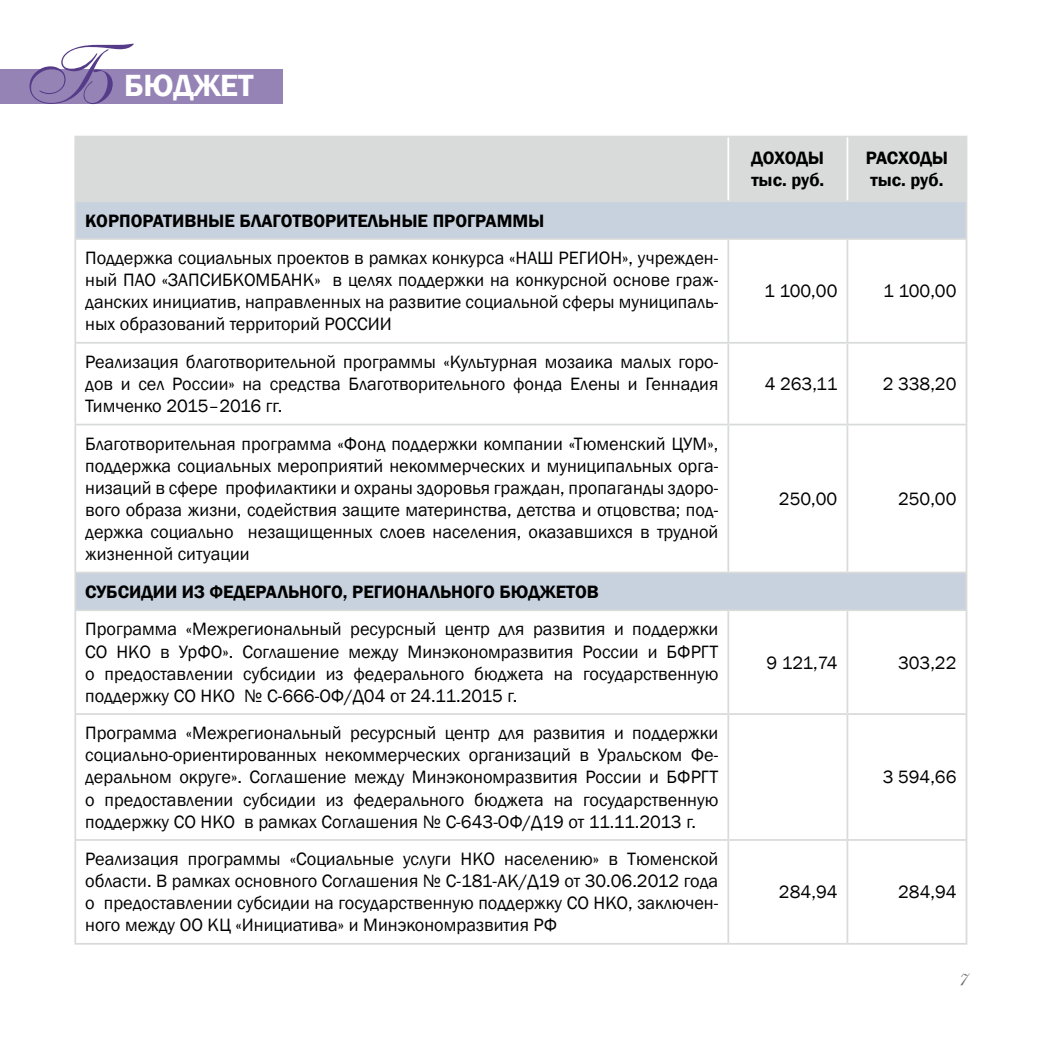
<style>
.page{position:relative;width:1042px;height:1042px;background:#fff}
.page>*{position:absolute;margin:0;border:0;box-sizing:border-box;transform-origin:0 0}
.t1{font:84px "Allegretto Script One";color:#563c88;scale:.9 1}
.t2{font:600 31.5px "Franklin Gothic";color:#fff}
.t3{font:24.5px "Allegretto Script One";color:#6f6f6e}
.t4{font:18.38px/22.1px "Franklin Gothic";color:#000;text-align:justify}
.t5{font:600 18.38px/22.1px "Franklin Gothic";color:#000}
</style>
<div class="page">
<div style="left:76px;top:137px;width:889px;height:63px;background:#d9dada"></div>
<svg style="left:76px;top:202px;width:889px;height:407px"></svg>
<hr style="left:74px;top:136px;width:654px;height:1px;background:#d9dada">
<hr style="left:74px;top:137px;width:2px;height:63px;background:#d9dada">
<hr style="left:847px;top:136px;width:120px;height:1px;background:#d9dada">
<hr style="left:965px;top:137px;width:2px;height:63px;background:#d9dada">
<hr style="left:74px;top:200px;width:654px;height:2px;background:#d9dada">
<hr style="left:74px;top:202px;width:2px;height:36px;background:#d9dada">
<hr style="left:847px;top:200px;width:120px;height:2px;background:#d9dada">
<hr style="left:965px;top:202px;width:2px;height:36px;background:#d9dada">
<hr style="left:74px;top:238px;width:654px;height:2px;background:#d9dada">
<hr style="left:74px;top:240px;width:2px;height:102px;background:#d9dada">
<hr style="left:728px;top:238px;width:119px;height:2px;background:#d9dada">
<hr style="left:727px;top:240px;width:2px;height:102px;background:#d9dada">
<hr style="left:847px;top:238px;width:120px;height:2px;background:#d9dada">
<hr style="left:846px;top:240px;width:2px;height:102px;background:#d9dada">
<hr style="left:965px;top:240px;width:2px;height:102px;background:#d9dada">
<hr style="left:74px;top:342px;width:654px;height:2px;background:#d9dada">
<hr style="left:74px;top:344px;width:2px;height:80px;background:#d9dada">
<hr style="left:728px;top:342px;width:119px;height:2px;background:#d9dada">
<hr style="left:727px;top:344px;width:2px;height:80px;background:#d9dada">
<hr style="left:847px;top:342px;width:120px;height:2px;background:#d9dada">
<hr style="left:846px;top:344px;width:2px;height:80px;background:#d9dada">
<hr style="left:965px;top:344px;width:2px;height:80px;background:#d9dada">
<hr style="left:74px;top:424px;width:654px;height:1px;background:#d9dada">
<hr style="left:74px;top:425px;width:2px;height:147px;background:#d9dada">
<hr style="left:728px;top:424px;width:119px;height:1px;background:#d9dada">
<hr style="left:727px;top:425px;width:2px;height:147px;background:#d9dada">
<hr style="left:847px;top:424px;width:120px;height:1px;background:#d9dada">
<hr style="left:846px;top:425px;width:2px;height:147px;background:#d9dada">
<hr style="left:965px;top:425px;width:2px;height:147px;background:#d9dada">
<hr style="left:74px;top:572px;width:654px;height:1px;background:#d9dada">
<hr style="left:74px;top:573px;width:2px;height:36px;background:#d9dada">
<hr style="left:728px;top:572px;width:119px;height:1px;background:#d9dada">
<hr style="left:847px;top:572px;width:120px;height:1px;background:#d9dada">
<hr style="left:965px;top:573px;width:2px;height:36px;background:#d9dada">
<hr style="left:74px;top:609px;width:654px;height:2px;background:#d9dada">
<hr style="left:74px;top:611px;width:2px;height:102px;background:#d9dada">
<hr style="left:728px;top:609px;width:119px;height:2px;background:#d9dada">
<hr style="left:727px;top:611px;width:2px;height:102px;background:#d9dada">
<hr style="left:847px;top:609px;width:120px;height:2px;background:#d9dada">
<hr style="left:846px;top:611px;width:2px;height:102px;background:#d9dada">
<hr style="left:965px;top:611px;width:2px;height:102px;background:#d9dada">
<hr style="left:74px;top:713px;width:654px;height:2px;background:#d9dada">
<hr style="left:74px;top:715px;width:2px;height:124px;background:#d9dada">
<hr style="left:728px;top:713px;width:119px;height:2px;background:#d9dada">
<hr style="left:727px;top:715px;width:2px;height:124px;background:#d9dada">
<hr style="left:847px;top:713px;width:120px;height:2px;background:#d9dada">
<hr style="left:846px;top:715px;width:2px;height:124px;background:#d9dada">
<hr style="left:965px;top:715px;width:2px;height:124px;background:#d9dada">
<hr style="left:74px;top:839px;width:654px;height:2px;background:#d9dada">
<hr style="left:74px;top:841px;width:2px;height:102px;background:#d9dada">
<hr style="left:728px;top:839px;width:119px;height:2px;background:#d9dada">
<hr style="left:727px;top:841px;width:2px;height:102px;background:#d9dada">
<hr style="left:847px;top:839px;width:120px;height:2px;background:#d9dada">
<hr style="left:846px;top:841px;width:2px;height:102px;background:#d9dada">
<hr style="left:965px;top:841px;width:2px;height:102px;background:#d9dada">
<hr style="left:74px;top:943px;width:654px;height:1px;background:#d9dada">
<hr style="left:728px;top:943px;width:119px;height:1px;background:#d9dada">
<hr style="left:847px;top:943px;width:120px;height:1px;background:#d9dada">
<hr style="left:728px;top:136px;width:119px;height:1px;background:#d9dada">
<hr style="left:728px;top:200px;width:119px;height:2px;background:#d9dada">
<hr style="left:727px;top:137px;width:2px;height:63px;background:#fff">
<hr style="left:846px;top:137px;width:2px;height:63px;background:#fff">
<div style="left:0;top:69px;width:283px;height:35px;background:#9683b6"></div>
<h1 class="t1" style="left:29px;top:26px;width:96px">Б</h1>
<h2 class="t2" style="left:124px;top:67px;width:131px">Бюджет</h2>
<p class="t5" style="left:85px;top:210px;width:91px">КОРПОРАТИВНЫЕ</p>
<p class="t5" style="left:240px;top:210px;width:98px">БЛАГОТВ ОРИТЕЛЬНЫЕ</p>
<p class="t5" style="left:433px;top:210px;width:81px">ПРОГРАММЫ</p>
<p class="t4" style="left:85px;top:247px;width:635px">Поддержка социальных проектов в рамках конкурса «НАШ РЕГИОН», учрежден&shy;ный ПАО «ЗАПСИБКОМБАНК» в целях поддержки на конкурсной основе граж&shy;данских инициатив, направленных на развитие социальной сферы муниципаль&shy;ных образований территорий РОССИИ</p>
<p class="t4" style="left:85px;top:351px;width:635px">Реализация благотворительной программы «Культурная мозаика малых горо&shy;дов и сел России» на средства Благотворительного фонда Елены и Геннадия Тимченко 2015–2016 гг.</p>
<p class="t4" style="left:85px;top:433px;width:635px">Благотворительная программа «Фонд поддержки компании «Тюменский ЦУМ», поддержка социальных мероприятий некоммерческих и муниципальных орга&shy;низаций в сфере профилактики и охраны здоровья граждан, пропаганды здоро&shy;вого образа жизни, содействия защите материнства, детства и отцовства; под&shy;держка социально незащищенных слоев населения, оказавшихся в трудной жизненной ситуации</p>
<p class="t5" style="left:85px;top:581px;width:46px">СУБСИДИИ</p>
<p class="t5" style="left:182px;top:581px;width:53px">ИЗ ФЕДЕР</p>
<p class="t5" style="left:266px;top:581px;width:332px">АЛЬНОГО, РЕГИОНАЛЬНОГО БЮДЖЕТОВ</p>
<p class="t4" style="left:85px;top:619px;width:635px">Программа «Межрегиональный ресурсный центр для развития и поддержки СО НКО в УрФО». Соглашение между Минэкономразвития России и БФРГТ о предоставлении субсидии из федерального бюджета на государственную поддержку СО НКО № С-666-ОФ/Д04 от 24.11.2015 г.</p>
<p class="t4" style="left:85px;top:722px;width:635px">Программа «Межрегиональный ресурсный центр для развития и поддержки социально-ориентированных некоммерческих организаций в Уральском Фе&shy;деральном округе». Соглашение между Минэкономразвития России и БФРГТ о предоставлении субсидии из федерального бюджета на государственную поддержку СО НКО в рамках Соглашения № С-643-ОФ/Д19 от 11.11.2013 г.</p>
<p class="t4" style="left:85px;top:848px;width:635px">Реализация программы «Социальные услуги НКО населению» в Тюменской области. В рамках основного Соглашения № С-181-АК/Д19 от 30.06.2012 года о предоставлении субсидии на государственную поддержку СО НКО, заключен&shy;ного между ОО КЦ «Инициатива» и Минэкономразвития РФ</p>
<p class="t5" style="left:751px;top:147px;width:74px">ДОХОДЫ тыс. руб.</p>
<p class="t5" style="left:866px;top:147px;width:79px">РАСХОДЫ тыс. руб.</p>
<p class="t4" style="left:764px;top:280px;width:75px">1 100,00</p>
<p class="t4" style="left:883px;top:280px;width:75px">1 100,00</p>
<p class="t4" style="left:764px;top:373px;width:74px">4 263,11</p>
<p class="t4" style="left:882px;top:373px;width:75px">2 338,20</p>
<p class="t4" style="left:779px;top:488px;width:60px">250,00</p>
<p class="t4" style="left:898px;top:488px;width:60px">250,00</p>
<p class="t4" style="left:766px;top:652px;width:73px">9 121,74</p>
<p class="t4" style="left:898px;top:652px;width:60px">303,22</p>
<p class="t4" style="left:883px;top:766px;width:75px">3 594,66</p>
<p class="t4" style="left:779px;top:881px;width:60px">284,94</p>
<p class="t4" style="left:898px;top:881px;width:60px">284,94</p>
<h3 class="t3" style="left:958px;top:963px;width:11px">7</h3>
</div>
